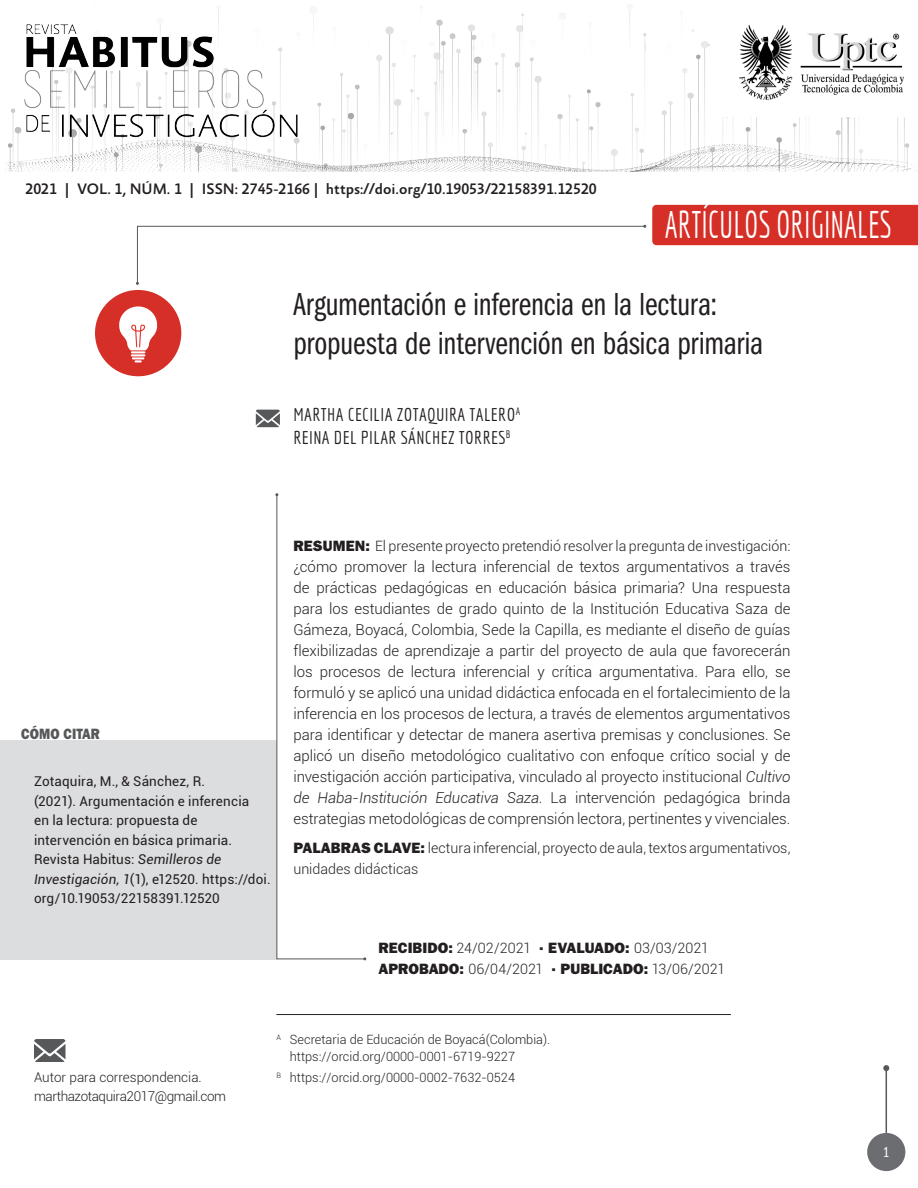
<style>
.page{position:relative;width:918px;height:1188px;background:#fff}
.page>*{position:absolute;margin:0;border:0;box-sizing:border-box;transform-origin:0 0}
.t1{font:37.65px "Economica Std";color:#fff;scale:.8 1}
.pag_1_tituloArtículo{font:33px/39px "ITC Franklin Gothic Std Bk Cp";letter-spacing:-.005em;color:#231f20}
.pag_1_Autores{font:18px "Economica Std";letter-spacing:.02em;color:#231f20}
.t2{font:500 15.45px "Absara Sans TF";color:#231f20}
.t3{font:300 15px/21px "Roboto";color:#231f20;text-align:justify}
.pag_1_FECHAS_Recibid{font:15px "ITC Franklin Gothic Std Hvy";color:#231f20}
.pag_1_2_TITULO_ComoC{font:15px "ITC Franklin Gothic Std Hvy";color:#57585a;scale:.87 1}
.t4{font:15px "ITC Franklin Gothic Std Bk Cp";color:#fff}
.pag_1_FECHAS_Recibid-2{font:300 14.25px/21px "Roboto";color:#231f20}
.pag_1_ComoCitar{font:13.5px/19.5px "Roboto";letter-spacing:.01em;color:#231f20}
.pag_1_Correspondenci{font:300 13.5px "Roboto";letter-spacing:-.03em;color:#231f20}
.pag_1_Correspondenci-2{font:300 13.5px "Roboto";color:#231f20}
.pag_1_DatosAutores_L{font:300 12.75px/16.5px "Roboto";color:#231f20}
.pag_1_DatosAutores_s{font:300 12.75px "Roboto";color:#231f20}
.s1{font-style:italic}
.s2{font-family:"ITC Franklin Gothic Std Hvy";font-weight:400;font-size:15px}
.s3{font-family:"Roboto";font-weight:300;font-size:14.25px}
</style>
<div class="page">
<div style="left:867px;top:1133px;width:38px;height:38px;background:#6c6d70;border-radius:50%"></div>
<hr style="left:886px;top:1068px;width:1px;height:65px;background:#57585a">
<svg style="left:883px;top:1065px;width:6px;height:6px"></svg>
<img style="left:5px;top:9px;width:912px;height:162px">
<hr style="left:276px;top:1014px;width:455px;height:1px;background:#231f20">
<div style="left:0;top:740px;width:276px;height:219px;background:#dcdddf"></div>
<svg style="left:275px;top:493px;width:91px;height:467px"></svg>
<svg style="left:34px;top:1039px;width:31px;height:23px"></svg>
<svg style="left:256px;top:410px;width:24px;height:17px"></svg>
<div style="left:95px;top:290px;width:86px;height:86px;background:#d62f27;border-radius:50%"></div>
<svg style="left:119px;top:306px;width:39px;height:56px"></svg>
<svg style="left:136px;top:225px;width:510px;height:60px"></svg>
<div style="left:652px;top:205px;width:266px;height:40px;background:#d62f27"></div>
<p class="t2" style="left:25px;top:181px;width:573px">2021 | VOL. 1, NÚM. 1 | ISSN: 2745-2166 | https://doi.org/10.19053/22158391.12520</p>
<p class="t1" style="left:665px;top:203px;width:285px">ARTÍCULOS ORIGINALES</p>
<p class="pag_1_tituloArtículo" style="left:293px;top:286px;width:471px">Argumentación e inferencia en la lectura: propuesta de intervención en básica primaria</p>
<p class="pag_1_Autores" style="left:293px;top:404px;width:228px">MARTHA CECILIA ZOTAQUIRA TALERO<sup>A</sup></p>
<p class="pag_1_Autores" style="left:293px;top:428px;width:218px">REINA DEL PILAR SÁNCHEZ TORRES<sup>B</sup></p>
<p class="pag_1_2_TITULO_ComoC" style="left:21px;top:725px;width:92px">CÓMO CITAR</p>
<p class="pag_1_ComoCitar" style="left:34px;top:771px;width:238px">Zotaquira, M., &amp; Sánchez, R.<br>(2021). Argumentación e inferencia<br>en la lectura: propuesta de intervención en básica primaria.<br>Revista Habitus: <span class="s1">Semilleros de Investigación, 1</span>(1), e12520. https://doi. org/10.19053/22158391.12520</p>
<p class="pag_1_FECHAS_Recibid-2" style="left:293px;top:535px;width:499px"><span class="s2">RESUMEN:</span> El presente proyecto pretendió resolver la pregunta de investigación:</p>
<p class="t3" style="left:293px;top:556px;width:499px">¿cómo promover la lectura inferencial de textos argumentativos a través de prácticas pedagógicas en educación básica primaria? Una respuesta para los estudiantes de grado quinto de la Institución Educativa Saza de Gámeza, Boyacá, Colombia, Sede la Capilla, es mediante el diseño de guías flexibilizadas de aprendizaje a partir del proyecto de aula que favorecerán los procesos de lectura inferencial y crítica argumentativa. Para ello, se formuló y se aplicó una unidad didáctica enfocada en el fortalecimiento de la inferencia en los procesos de lectura, a través de elementos argumentativos para identificar y detectar de manera asertiva premisas y conclusiones. Se aplicó un diseño metodológico cualitativo con enfoque crítico social y de investigación acción participativa, vinculado al proyecto institucional <span class="s1">Cultivo de Haba-Institución Educativa Saza</span>. La intervención pedagógica brinda estrategias metodológicas de comprensión lectora, pertinentes y vivenciales.</p>
<p class="pag_1_FECHAS_Recibid-2" style="left:293px;top:837px;width:499px"><span class="s2">PALABRAS CLAVE:</span> lectura inferencial, proyecto de aula, textos argumentativos, unidades didácticas</p>
<p class="pag_1_FECHAS_Recibid-2" style="left:378px;top:937px;width:332px"><span class="s2">RECIBIDO:</span> 24/02/2021 <span class="s2">· EVALUADO:</span> 03/03/2021</p>
<p class="pag_1_FECHAS_Recibid" style="left:378px;top:960px;width:348px">APROBADO: <span class="s3">06/04/2021</span> · PUBLICADO: <span class="s3">13/06/2021</span></p>
<p class="pag_1_Correspondenci-2" style="left:34px;top:1067px;width:169px">Autor para correspondencia.</p>
<p class="pag_1_Correspondenci" style="left:34px;top:1087px;width:194px">marthazotaquira2017@gmail.com</p>
<p class="pag_1_DatosAutores_L" style="left:290px;top:1031px;width:262px;text-indent:-14px"><sup>A</sup> Secretaria de Educación de Boyacá(Colombia). https://orcid.org/0000-0001-6719-9227</p>
<p class="pag_1_DatosAutores_s" style="left:276px;top:1068px;width:240px"><sup>B</sup> https://orcid.org/0000-0002-7632-0524</p>
<p class="t4" style="left:883px;top:1144px;width:8px">1</p>
</div>
